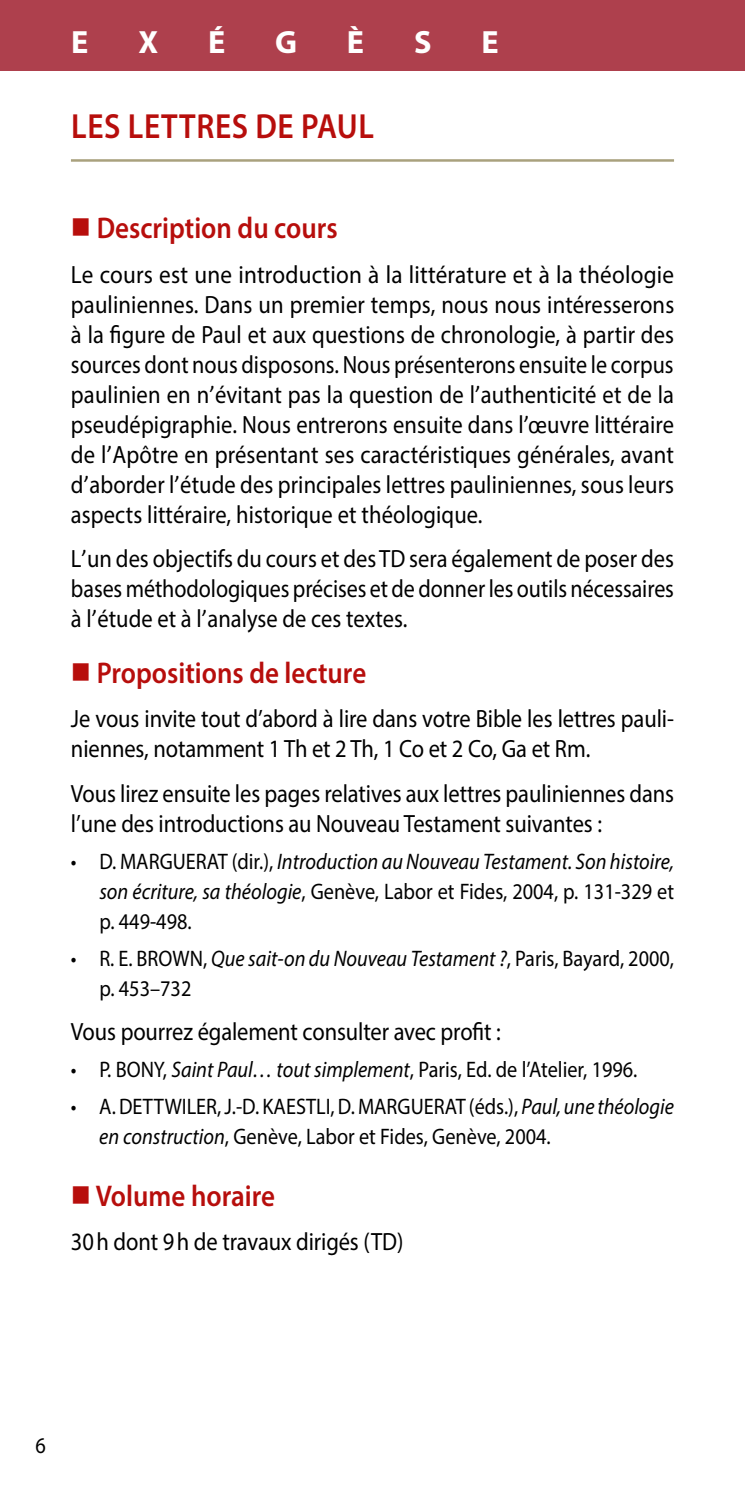
<style>
.page{position:relative;width:745px;height:1489px;background:#fff}
.page>*{position:absolute;margin:0;border:0;box-sizing:border-box;transform-origin:0 0}
.t1{font:600 35px "Myriad Pro";letter-spacing:.02em;color:#b70e0c;scale:.9 1}
.t2{font:700 32.25px "Myriad Pro";color:#fff}
.t3{font:600 30px "Myriad Pro";color:#b70e0c;scale:.9 1}
.t4{font:25px/30px "Myriad Pro";letter-spacing:-.005em;color:#000;text-align:justify;scale:.93 1}
.t5{font:25px/30px "Myriad Pro";letter-spacing:-.005em;color:#000;scale:.9 1}
.t6{font:22.5px/30px "Myriad Pro";color:#000;scale:.9 1}
.s1{font-family:"Calibri"}
.s2{font-style:italic}
</style>
<div class="page">
<hr style="left:71px;top:159px;width:602px;height:3px;background:#a9a17d">
<div style="left:0;top:0;width:744px;height:71px;background:#ae404d"></div>
<hr style="left:744px;top:214px;width:1px;height:502px;background:#d1c5a1">
<p class="t2" style="left:71px;top:21px;width:19px">E</p>
<p class="t2" style="left:138px;top:21px;width:21px">X</p>
<p class="t2" style="left:208px;top:21px;width:19px">É</p>
<p class="t2" style="left:275px;top:21px;width:24px">G</p>
<p class="t2" style="left:347px;top:21px;width:19px">È</p>
<p class="t2" style="left:414px;top:21px;width:19px">S</p>
<p class="t2" style="left:481px;top:21px;width:19px">E</p>
<h1 class="t1" style="left:71px;top:104px;width:337px">LES LETTRES DE PAUL</h1>
<p class="t3" style="left:71px;top:209px;width:298px">■ Description du cours</p>
<p class="t4" style="left:71px;top:259px;width:650px">Le cours est une introduction à la littérature et à la théologie pauliniennes. Dans un premier temps, nous nous intéresserons à la figure de Paul et aux questions de chronologie, à partir des sources dont nous disposons. Nous présenterons ensuite le corpus paulinien en n<span class="s1">’</span>évitant pas la question de l<span class="s1">’</span>authenticité et de la pseudépigraphie. Nous entrerons ensuite dans l<span class="s1">’œ</span>uvre littéraire de l<span class="s1">’</span>Apôtre en présentant ses caractéristiques générales, avant d<span class="s1">’</span>aborder l<span class="s1">’</span>étude des principales lettres pauliniennes, sous leurs aspects littéraire, historique et théologique.</p>
<p class="t5" style="left:71px;top:543px;width:671px;text-align:justify">L<span class="s1">’</span>un des objectifs du cours et des TD sera également de poser des bases méthodologiques précises et de donner les outils nécessaires à l<span class="s1">’</span>étude et à l<span class="s1">’</span>analyse de ces textes.</p>
<p class="t3" style="left:71px;top:654px;width:329px">■ Propositions de lecture</p>
<p class="t5" style="left:71px;top:703px;width:671px">Je vous invite tout d’abord à lire dans votre Bible les lettres pauli&shy;niennes, notamment 1 Th et 2 Th, 1 Co et 2 Co, Ga et Rm.</p>
<p class="t5" style="left:71px;top:777px;width:671px">Vous lirez ensuite les pages relatives aux lettres pauliniennes dans l’une des introductions au Nouveau Testament suivantes :</p>
<p class="t6" style="left:99px;top:845px;width:639px;text-align:justify;text-indent:-28px">• D. MARGUERAT (dir.), <span class="s2">Introduction au Nouveau Testament. Son histoire, son écriture, sa théologie</span>, Genève, Labor et Fides, 2004, p. 131-329 et p. 449-498.</p>
<p class="t6" style="left:99px;top:943px;width:639px;text-indent:-28px">• R. E. BROWN, <span class="s2">Que sait-on du Nouveau Testament ?</span>, Paris, Bayard, 2000, p. 453–732</p>
<p class="t5" style="left:71px;top:1016px;width:479px">Vous pourrez également consulter avec profit :</p>
<p class="t6" style="left:71px;top:1054px;width:630px">• P. BONY, <span class="s2">Saint Paul… tout simplement</span>, Paris, Ed. de l’Atelier, 1996.</p>
<p class="t6" style="left:99px;top:1091px;width:639px;text-indent:-28px">• A. DETTWILER, J.-D. KAESTLI, D. MARGUERAT (éds.), <span class="s2">Paul, une théologie en construction</span>, Genève, Labor et Fides, Genève, 2004.</p>
<p class="t3" style="left:71px;top:1176px;width:228px">■ Volume horaire</p>
<p class="t5" style="left:71px;top:1225px;width:371px">30h dont 9h de travaux dirigés (TD)</p>
<p class="t6" style="left:35px;top:1429px;width:13px">6</p>
</div>
